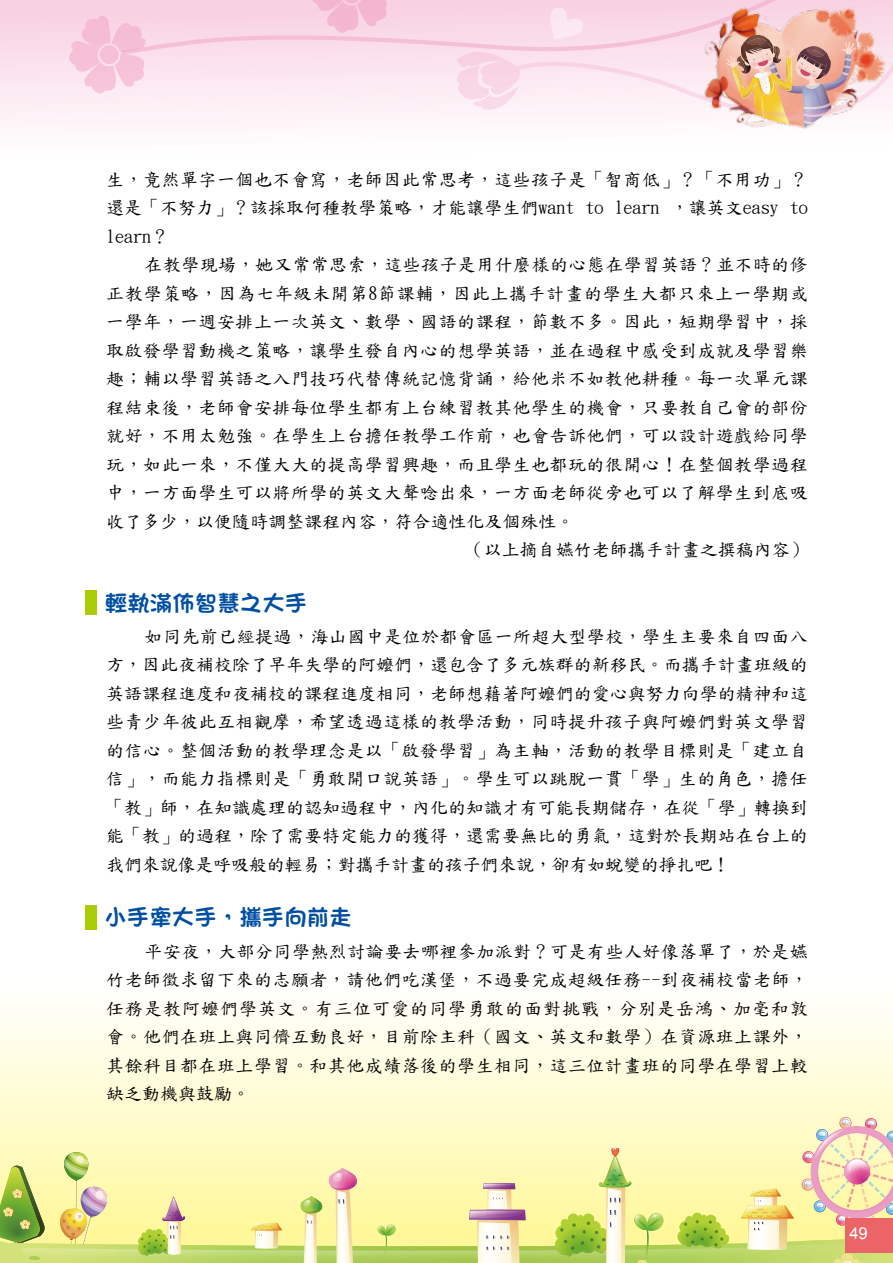
<style>
.page{position:relative;width:893px;height:1263px;background:#fff}
.page>*{position:absolute;margin:0;border:0;box-sizing:border-box;transform-origin:0 0}
.藍中標{font:22.5px "DF Fang Yuan Std W7";color:#004fa2}
.內文{font:18px/28.5px "DF Kai Shu SB Estd BF";letter-spacing:.025em;color:#000}
.內文-2{font:18px/28.5px "DF Kai Shu SB Estd BF";color:#000}
.t1{font:16.5px "Arial";color:#fff}
</style>
<div class="page">
<svg style="left:0;top:0;width:1px;height:126px"></svg>
<div style="left:1px;top:0;width:892px;height:159px;background:linear-gradient(to bottom,#f8cde0,#fff)"></div>
<img style="left:689px;top:127px;width:204px;height:22px">
<svg style="left:1px;top:1013px;width:892px;height:104px"></svg>
<svg style="left:63px;top:0;width:830px;height:127px"></svg>
<svg style="left:0;top:1117px;width:893px;height:146px;background:#edeba5"></svg>
<div style="left:85px;top:590px;width:12px;height:24px;background:#a9cc06"></div>
<div style="left:85px;top:905px;width:12px;height:24px;background:#a9cc06"></div>
<div style="left:845px;top:1218px;width:48px;height:34px;background:#eb6468"></div>
<p class="內文" style="left:106px;top:165px;width:703px;text-align:justify">生，竟然單字一個也不會寫，老師因此常思考，這些孩子是「智商低」？「不用功」？還是「不努力」？該採取何種教學策略，才能讓學生們want to learn ，讓英文easy to learn？</p>
<p class="內文" style="left:106px;top:250px;width:713px;text-indent:38px">在教學現場，她又常常思索，這些孩子是用什麼樣的心態在學習英語？並不時的修正教學策略，因為七年級未開第8節課輔，因此上攜手計畫的學生大都只來上一學期或一學年，一週安排上一次英文、數學、國語的課程，節數不多。因此，短期學習中，採取啟發學習動機之策略，讓學生發自內心的想學英語，並在過程中感受到成就及學習樂趣；輔以學習英語之入門技巧代替傳統記憶背誦，給他米不如教他耕種。每一次單元課程結束後，老師會安排每位學生都有上台練習教其他學生的機會，只要教自己會的部份就好，不用太勉強。在學生上台擔任教學工作前，也會告訴他們，可以設計遊戲給同學玩，如此一來，不僅大大的提高學習興趣，而且學生也都玩的很開心！在整個教學過程中，一方面學生可以將所學的英文大聲唸出來，一方面老師從旁也可以了解學生到底吸收了多少，以便隨時調整課程內容，符合適性化及個殊性。</p>
<p class="內文-2" style="left:466px;top:535px;width:343px">（以上摘自嬿竹老師攜手計畫之撰稿內容）</p>
<p class="藍中標" style="left:105px;top:590px;width:204px">輕執滿佈智慧之大手</p>
<p class="內文-2" style="left:106px;top:622px;width:712px;text-indent:38px">如同先前已經提過，海山國中是位於都會區一所超大型學校，學生主要來自四面八方，因此夜補校除了早年失學的阿嬤們，還包含了多元族群的新移民。而攜手計畫班級的英語課程進度和夜補校的課程進度相同，老師想藉著阿嬤們的愛心與努力向學的精神和這些青少年彼此互相觀摩，希望透過這樣的教學活動，同時提升孩子與阿嬤們對英文學習的信心。整個活動的教學理念是以「啟發學習」為主軸，活動的教學目標則是「建立自信」，而能力指標則是「勇敢開口說英語」。學生可以跳脫一貫「學」生的角色，擔任「教」師，在知識處理的認知過程中，內化的知識才有可能長期儲存，在從「學」轉換到能「教」的過程，除了需要特定能力的獲得，還需要無比的勇氣，這對於長期站在台上的我們來說像是呼吸般的輕易；對攜手計畫的孩子們來說，卻有如蛻變的掙扎吧！</p>
<p class="藍中標" style="left:104px;top:905px;width:249px">小手牽大手，攜手向前走</p>
<p class="內文" style="left:106px;top:937px;width:712px;text-indent:38px">平安夜，大部分同學熱烈討論要去哪裡參加派對？可是有些人好像落單了，於是嬿竹老師徵求留下來的志願者，請他們吃漢堡，不過要完成超級任務--到夜補校當老師，任務是教阿嬤們學英文。有三位可愛的同學勇敢的面對挑戰，分別是岳鴻、加毫和敦會。他們在班上與同儕互動良好，目前除主科（國文、英文和數學）在資源班上課外，其餘科目都在班上學習。和其他成績落後的學生相同，這三位計畫班的同學在學習上較缺乏動機與鼓勵。</p>
<p class="t1" style="left:849px;top:1222px;width:10px">49</p>
</div>
